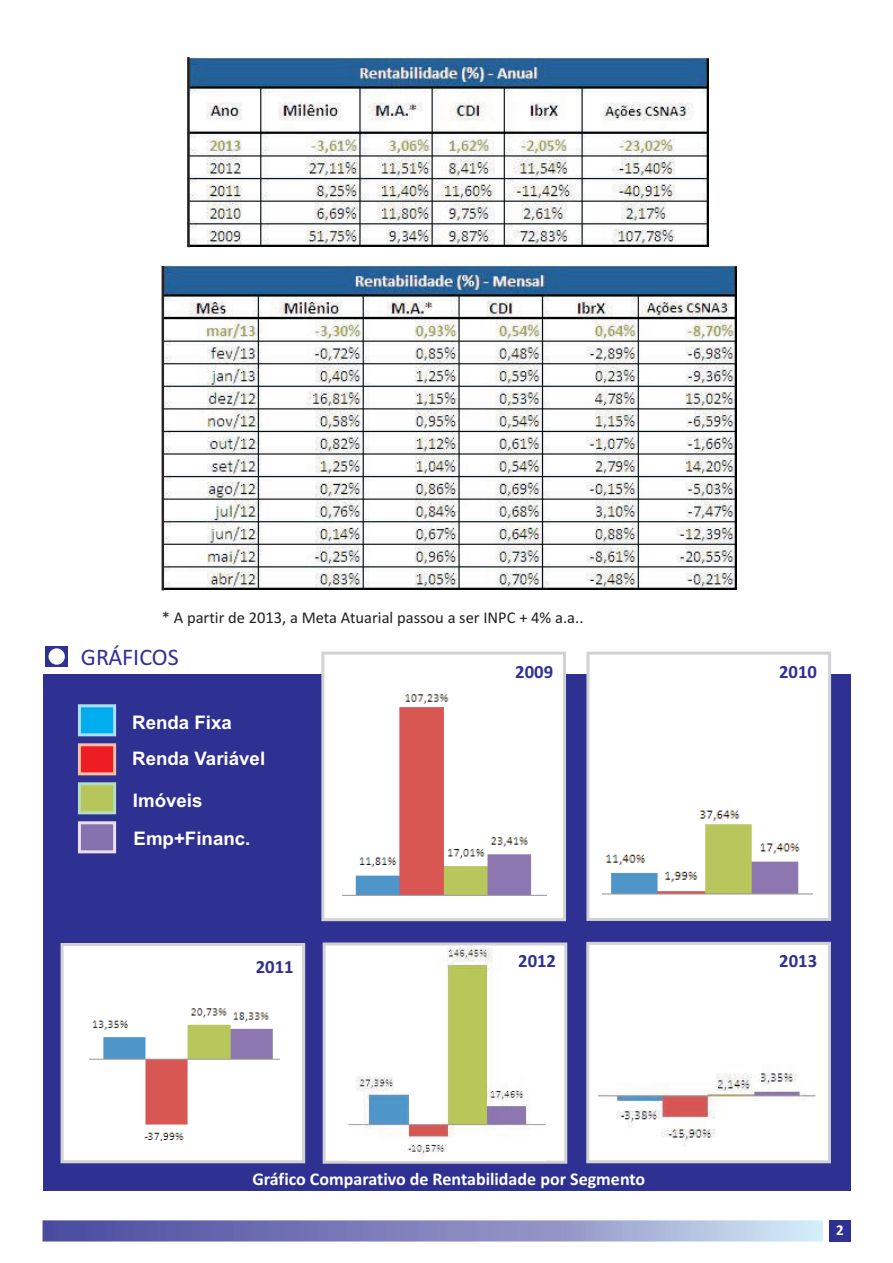
<style>
.page{position:relative;width:893px;height:1263px;background:#fff}
.page>*{position:absolute;margin:0;border:0;box-sizing:border-box;transform-origin:0 0}
.t1{font:24px "Calibri";color:#2e3092}
.t2{font:700 18.75px/36.5px "Arial";color:#fff}
.t3{font:700 18.75px "Calibri";color:#2e3092}
.t4{font:700 18px "Calibri";color:#fff}
.t5{font:16.5px "Calibri";color:#231f20}
.t6{font:700 15px "Calibri";color:#fff}
</style>
<div class="page">
<img style="left:190px;top:58px;width:518px;height:189px">
<div style="left:829px;top:1220px;width:21px;height:21px;background:#2e3092"></div>
<img style="left:43px;top:1220px;width:780px;height:21px">
<div style="left:43px;top:674px;width:807px;height:517px;background:#2e3092"></div>
<div style="left:61px;top:943px;width:244px;height:220px;background:#fff;border:3px solid #d1d2d4"></div>
<div style="left:321px;top:652px;width:245px;height:269px;background:#fff;border:3px solid #d1d2d4"></div>
<div style="left:586px;top:652px;width:245px;height:269px;background:#fff;border:3px solid #d1d2d4"></div>
<div style="left:323px;top:942px;width:244px;height:222px;background:#fff;border:3px solid #d1d2d4"></div>
<div style="left:586px;top:942px;width:245px;height:221px;background:#fff;border:3px solid #d1d2d4"></div>
<div style="left:78px;top:704px;width:38px;height:32px;background:#00aeef;border:3px solid #aae0f9"></div>
<div style="left:78px;top:743px;width:38px;height:32px;background:#ee1d23;border:3px solid #fabda6"></div>
<div style="left:78px;top:782px;width:38px;height:32px;background:#b6c65b;border:3px solid #b3dcc0"></div>
<div style="left:78px;top:821px;width:38px;height:32px;background:#8473af;border:3px solid #ecdfed"></div>
<div style="left:45px;top:646px;width:23px;height:21px;background:#2e3092"></div>
<div style="left:49px;top:648px;width:16px;height:17px;background:#fff;border-radius:50%"></div>
<img style="left:342px;top:694px;width:205px;height:202px">
<img style="left:603px;top:810px;width:209px;height:85px">
<img style="left:90px;top:1008px;width:189px;height:132px">
<img style="left:348px;top:948px;width:198px;height:213px">
<img style="left:164px;top:266px;width:573px;height:324px">
<img style="left:599px;top:1073px;width:217px;height:74px">
<div style="left:187px;top:57px;width:3px;height:190px;background:#231f20;border:1px solid #231f20"></div>
<hr style="left:162px;top:266px;width:2px;height:324px;background:#231f20">
<p class="t5" style="left:162px;top:609px;width:423px">* A partir de 2013, a Meta Atuarial passou a ser INPC + 4% a.a..</p>
<h1 class="t1" style="left:81px;top:645px;width:99px">GRÁFICOS</h1>
<p class="t2" style="left:132px;top:705px;width:134px">Renda Fixa<br>Renda Variável</p>
<p class="t2" style="left:133px;top:783px;width:119px;line-height:38.2px">Imóveis<br>Emp+Financ.</p>
<p class="t3" style="left:256px;top:958px;width:39px">2011</p>
<p class="t3" style="left:515px;top:663px;width:39px">2009</p>
<p class="t3" style="left:779px;top:662px;width:39px">2010</p>
<p class="t3" style="left:518px;top:951px;width:39px">2012</p>
<p class="t3" style="left:779px;top:951px;width:39px">2013</p>
<p class="t4" style="left:252px;top:1170px;width:394px">Gráfico Comparativo de Rentabilidade por Segmento</p>
<p class="t6" style="left:836px;top:1223px;width:9px">2</p>
</div>
